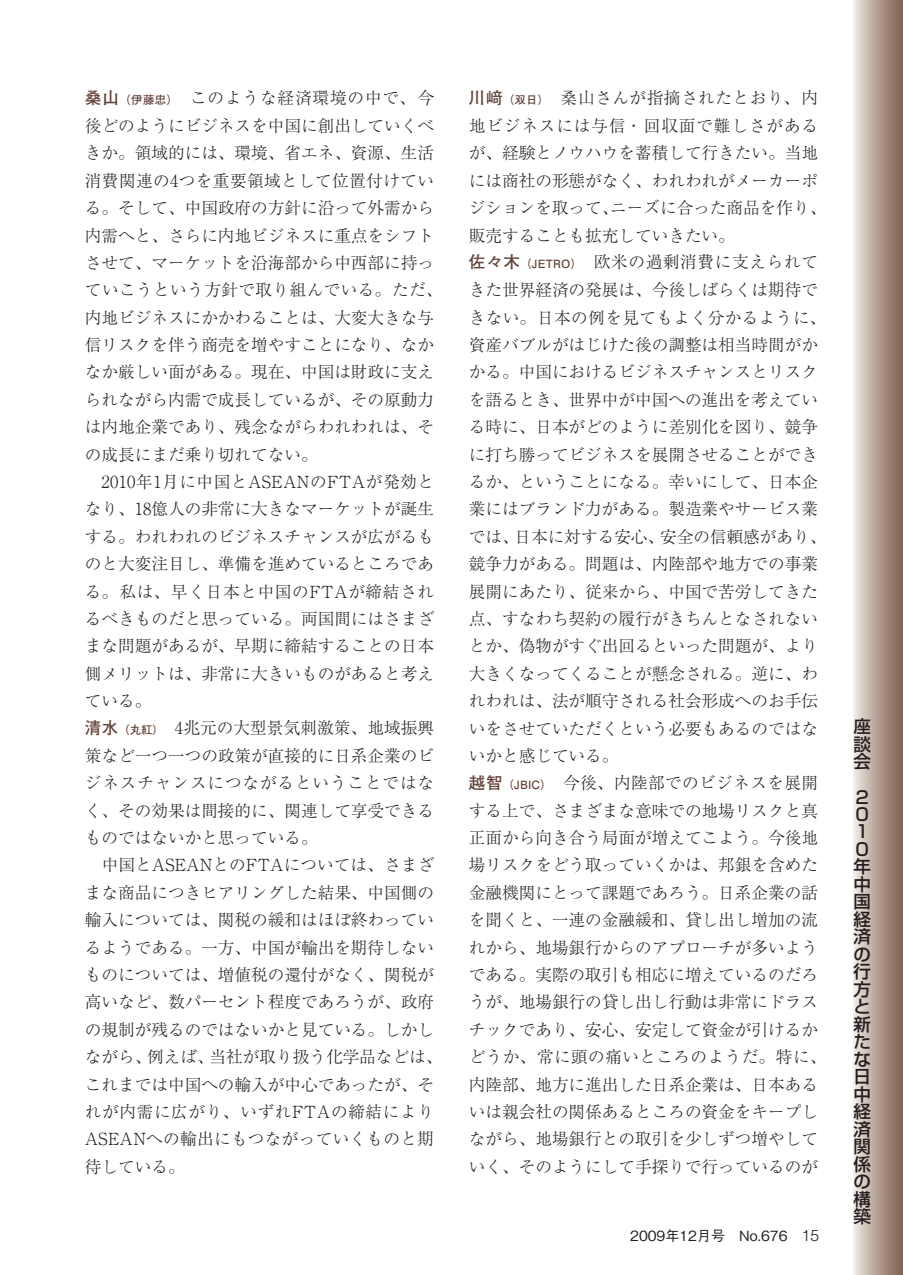
<style>
.page{position:relative;width:903px;height:1275px;background:#fff}
.page>*{position:absolute;margin:0;border:0;box-sizing:border-box;transform-origin:0 0}
.t1{font:500 17.5px/17.5px "Shin Go Pr 5";color:#231f20;text-align:justify}
.シンポジウム-本文{font:300 16.62px/27.5px "Ryumin Pr 5";color:#231f20}
.t2{font:500 14px "Gothic BBB Pr 5";color:#231f20}
.s1{font-family:"Futo Go B101 Pr 5";font-weight:700;color:#624339}
.s2{font-family:"Futo Go B101 Pr 5";font-weight:700;font-size:11.38px;color:#624339}
.s3{font-family:"Helvetica";font-weight:300;font-size:15.75px}
</style>
<div class="page">
<div style="left:853px;top:0;width:50px;height:1275px;background:linear-gradient(to right,#efe7e2,#7f5f4f)"></div>
<p class="シンポジウム-本文" style="left:85px;top:83px;width:359px"><span class="s1">桑山</span><span class="s2">（伊藤忠）</span>　このような経済環境の中で、今後どのようにビジネスを中国に創出していくべきか。領域的には、環境、省エネ、資源、生活消費関連の4つを重要領域として位置付けている。そして、中国政府の方針に沿って外需から内需へと、さらに内地ビジネスに重点をシフトさせて、マーケットを沿海部から中西部に持っていこうという方針で取り組んでいる。ただ、内地ビジネスにかかわることは、大変大きな与信リスクを伴う商売を増やすことになり、なかなか厳しい面がある。現在、中国は財政に支えられながら内需で成長しているが、その原動力は内地企業であり、残念ながらわれわれは、その成長にまだ乗り切れてない。</p>
<p class="シンポジウム-本文" style="left:85px;top:467px;width:351px;text-align:justify">　2010年1月に中国とASEANのFTAが発効となり、18億人の非常に大きなマーケットが誕生する。われわれのビジネスチャンスが広がるものと大変注目し、準備を進めているところである。私は、早く日本と中国のFTAが締結されるべきものだと思っている。両国間にはさまざまな問題があるが、早期に締結することの日本側メリットは、非常に大きいものがあると考えている。</p>
<p class="シンポジウム-本文" style="left:85px;top:713px;width:351px;text-align:justify"><span class="s1">清水</span><span class="s2">（丸紅）</span>　4兆元の大型景気刺激策、地域振興策など一つ一つの政策が直接的に日系企業のビジネスチャンスにつながるということではなく、その効果は間接的に、関連して享受できるものではないかと思っている。</p>
<p class="シンポジウム-本文" style="left:85px;top:850px;width:359px">　中国とASEANとのFTAについては、さまざまな商品につきヒアリングした結果、中国側の輸入については、関税の緩和はほぼ終わっているようである。一方、中国が輸出を期待しないものについては、増値税の還付がなく、関税が高いなど、数パーセント程度であろうが、政府の規制が残るのではないかと見ている。しかしながら、例えば、当社が取り扱う化学品などは、これまでは中国への輸入が中心であったが、それが内需に広がり、いずれFTAの締結により<br>ASEANへの輸出にもつながっていくものと期待している。</p>
<p class="シンポジウム-本文" style="left:469px;top:83px;width:359px"><span class="s1">川﨑</span><span class="s2">（双日）</span>　桑山さんが指摘されたとおり、内地ビジネスには与信・回収面で難しさがあるが、経験とノウハウを蓄積して行きたい。当地には商社の形態がなく、われわれがメーカーポジションを取って、ニーズに合った商品を作り、販売することも拡充していきたい。</p>
<p class="シンポジウム-本文" style="left:469px;top:247px;width:359px"><span class="s1">佐々木</span><span class="s2">（JETRO）</span>　欧米の過剰消費に支えられてきた世界経済の発展は、今後しばらくは期待できない。日本の例を見てもよく分かるように、資産バブルがはじけた後の調整は相当時間がかかる。中国におけるビジネスチャンスとリスクを語るとき、世界中が中国への進出を考えている時に、日本がどのように差別化を図り、競争に打ち勝ってビジネスを展開させることができるか、ということになる。幸いにして、日本企業にはブランド力がある。製造業やサービス業では、日本に対する安心、安全の信頼感があり、競争力がある。問題は、内陸部や地方での事業展開にあたり、従来から、中国で苦労してきた点、すなわち契約の履行がきちんとなされないとか、偽物がすぐ出回るといった問題が、より大きくなってくることが懸念される。逆に、われわれは、法が順守される社会形成へのお手伝いをさせていただくという必要もあるのではないかと感じている。</p>
<p class="シンポジウム-本文" style="left:469px;top:767px;width:359px"><span class="s1">越智</span><span class="s2">（JBIC）</span>　今後、内陸部でのビジネスを展開する上で、さまざまな意味での地場リスクと真正面から向き合う局面が増えてこよう。今後地場リスクをどう取っていくかは、邦銀を含めた金融機関にとって課題であろう。日系企業の話を聞くと、一連の金融緩和、貸し出し増加の流れから、地場銀行からのアプローチが多いようである。実際の取引も相応に増えているのだろうが、地場銀行の貸し出し行動は非常にドラスチックであり、安心、安定して資金が引けるかどうか、常に頭の痛いところのようだ。特に、内陸部、地方に進出した日系企業は、日本あるいは親会社の関係あるところの資金をキープしながら、地場銀行との取引を少しずつ増やしていく、そのようにして手探りで行っているのが</p>
<p class="t2" style="left:630px;top:1224px;width:190px">2009年12月号　No.676　<span class="s3">15</span></p>
<p class="t1" style="left:853px;top:716px;width:19px">座談会</p>
<p class="t1" style="left:853px;top:786px;width:19px;text-align:left">２<br>０<br>１<br>０年中国経済の行方と新たな日中経済関係の構築</p>
</div>
